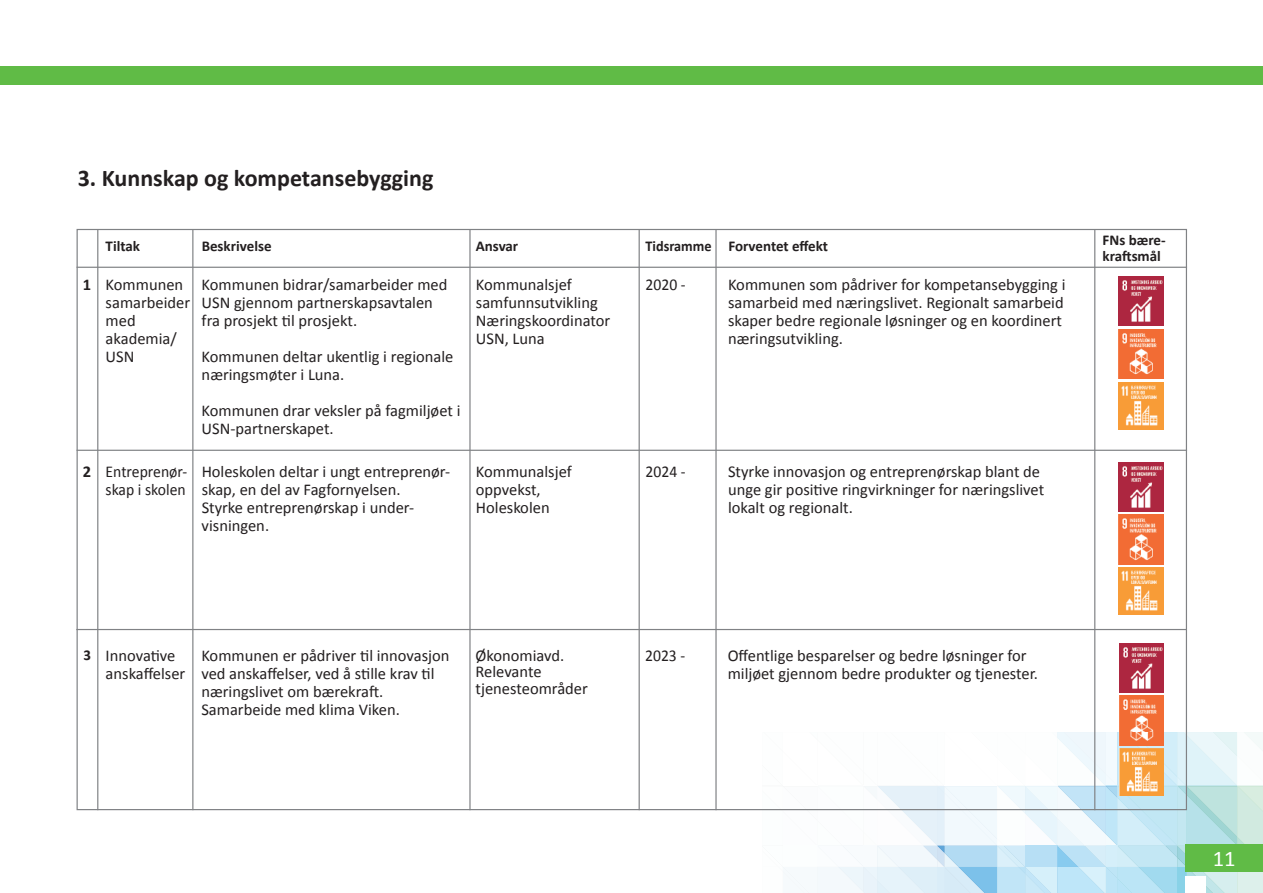
<style>
.page{position:relative;width:1263px;height:893px;background:#fff}
.page>*{position:absolute;margin:0;border:0;box-sizing:border-box;transform-origin:0 0}
.t1{font:700 24px "Calibri";color:#231f20}
.t2{font:22.5px "Calibri";color:#fff}
.t3{font:16.5px/18px "Calibri";color:#231f20}
.t4{font:16.5px/18px "Calibri";color:#231f20;scale:.95 1}
.t5{font:700 16.5px "Calibri";color:#231f20}
.t6{font:700 15px/16.5px "Calibri";color:#231f20}
.t7{font:700 15px "Calibri";color:#231f20;scale:.95 1}
.s1{font-weight:700}
.s2{font-weight:700;font-size:15px}
</style>
<div class="page">
<svg style="left:762px;top:732px;width:501px;height:161px"></svg>
<div style="left:0;top:67px;width:1263px;height:18px;background:#60bb46"></div>
<hr style="left:97px;top:229px;width:1px;height:581px;background:#808285">
<hr style="left:77px;top:267px;width:1110px;height:1px;background:#808285">
<hr style="left:192px;top:229px;width:1px;height:581px;background:#808285">
<hr style="left:469px;top:229px;width:2px;height:581px;background:#808285">
<hr style="left:639px;top:229px;width:1px;height:581px;background:#808285">
<hr style="left:715px;top:229px;width:2px;height:581px;background:#808285">
<hr style="left:1094px;top:229px;width:1px;height:581px;background:#808285">
<hr style="left:77px;top:450px;width:1110px;height:1px;background:#808285">
<hr style="left:76px;top:629px;width:1111px;height:1px;background:#808285">
<img style="left:1119px;top:643px;width:44px;height:49px">
<img style="left:1119px;top:695px;width:44px;height:50px">
<img style="left:1119px;top:749px;width:44px;height:47px">
<img style="left:1119px;top:462px;width:44px;height:49px">
<img style="left:1119px;top:515px;width:44px;height:49px">
<img style="left:1119px;top:568px;width:44px;height:47px">
<div style="left:1185px;top:845px;width:78px;height:27px;background:#60bb46"></div>
<div style="left:1185px;top:877px;width:20px;height:16px;background:#fff"></div>
<img style="left:1119px;top:277px;width:44px;height:49px">
<img style="left:1119px;top:329px;width:44px;height:50px">
<img style="left:1119px;top:382px;width:44px;height:47px">
<h1 class="t1" style="left:78px;top:163px;width:357px">3. Kunnskap og kompetansebygging</h1>
<p class="t6" style="left:106px;top:237px;width:36px">Tiltak</p>
<p class="t6" style="left:202px;top:237px;width:71px">Beskrivelse</p>
<p class="t6" style="left:476px;top:237px;width:44px">Ansvar</p>
<p class="t7" style="left:645px;top:237px;width:194px">Tidsramme Forventet effekt</p>
<p class="t6" style="left:1102px;top:231px;width:65px">FNs bære&shy;kraftsmål</p>
<p class="t3" style="left:202px;top:275px;width:247px">Kommunen bidrar/samarbeider med<br>USN gjennom partnerskapsavtalen fra prosjekt til prosjekt.</p>
<p class="t3" style="left:202px;top:347px;width:253px">Kommunen deltar ukentlig i regionale næringsmøter i Luna.</p>
<p class="t3" style="left:202px;top:401px;width:260px">Kommunen drar veksler på fagmiljøet i<br>USN-partnerskapet.</p>
<p class="t3" style="left:106px;top:275px;width:86px;text-indent:-23px"><span class="s1">1</span> Kommunen samarbeider med akademia/<br>USN</p>
<p class="t3" style="left:476px;top:275px;width:136px">Kommunalsjef samfunnsutvikling<br>Næringskoordinator<br>USN, Luna</p>
<p class="t4" style="left:645px;top:275px;width:44px">2020 -</p>
<p class="t3" style="left:728px;top:275px;width:339px">Kommunen som pådriver for kompetansebygging i samarbeid med næringslivet. Regionalt samarbeid skaper bedre regionale løsninger og en koordinert næringsutvikling.</p>
<p class="t5" style="left:83px;top:461px;width:10px">2</p>
<p class="t4" style="left:106px;top:462px;width:87px">Entreprenør&shy;skap i skolen</p>
<p class="t3" style="left:202px;top:462px;width:250px">Holeskolen deltar i ungt entreprenør&shy;skap, en del av Fagfornyelsen.<br>Styrke entreprenørskap i under&shy;visningen.</p>
<p class="t3" style="left:476px;top:462px;width:97px">Kommunalsjef oppvekst,<br>Holeskolen</p>
<p class="t4" style="left:645px;top:462px;width:44px">2024 -</p>
<p class="t3" style="left:728px;top:462px;width:318px">Styrke innovasjon og entreprenørskap blant de unge gir positive ringvirkninger for næringslivet lokalt og regionalt.</p>
<p class="t3" style="left:106px;top:647px;width:81px;text-indent:-22px"><span class="s2">3</span> Innovative anskaffelser</p>
<p class="t3" style="left:201px;top:646px;width:250px">Kommunen er pådriver til innovasjon ved anskaffelser, ved å stille krav til næringslivet om bærekraft.<br>Samarbeide med klima Viken.</p>
<p class="t3" style="left:476px;top:647px;width:114px;line-height:16.5px">Økonomiavd.<br>Relevante tjenesteområder</p>
<p class="t4" style="left:645px;top:646px;width:44px">2023 -</p>
<p class="t3" style="left:728px;top:647px;width:312px">Offentlige besparelser og bedre løsninger for miljøet gjennom bedre produkter og tjenester.</p>
<h2 class="t2" style="left:1213px;top:844px;width:24px">11</h2>
</div>
